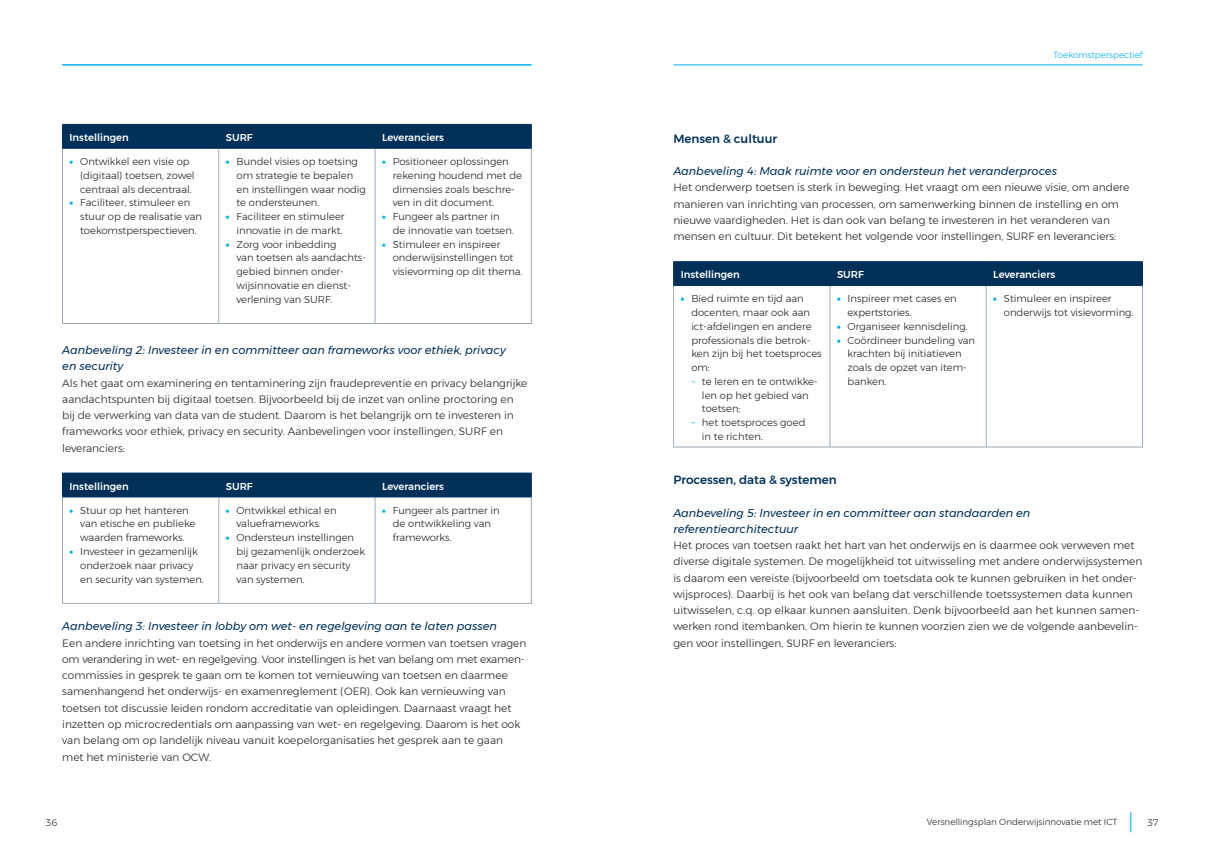
<style>
.page{position:relative;width:1205px;height:851px;background:#fff}
.page>*{position:absolute;margin:0;border:0;box-sizing:border-box;transform-origin:0 0}
.t1{font:500 11.88px "Montserrat";color:#003058}
.t2{font:italic 11.25px/16.2px "Montserrat";color:#003058}
.t3{font:300 10.62px/16.2px "Montserrat";color:#231f20}
.t4{font:300 10px/13.8px "Montserrat";color:#231f20}
.t5{font:500 10px "Montserrat";color:#fff}
.t6{font:300 9.38px "Montserrat";color:#231f20}
.t7{font:300 8.75px "Montserrat";color:#231f20}
.t8{font:300 8.75px "Montserrat";color:#00aeef}
.s1{font-weight:900;color:#00aeef}
.s2{color:#00aeef}
</style>
<div class="page">
<svg style="left:1130px;top:812px;width:1px;height:20px"></svg>
<hr style="left:62px;top:148px;width:1px;height:175px;background:#9cabb5">
<hr style="left:218px;top:148px;width:1px;height:175px;background:#9cabb5">
<hr style="left:375px;top:148px;width:1px;height:175px;background:#9cabb5">
<hr style="left:531px;top:148px;width:1px;height:175px;background:#9cabb5">
<hr style="left:62px;top:323px;width:157px;height:1px;background:#9cabb5">
<hr style="left:219px;top:323px;width:156px;height:1px;background:#9cabb5">
<hr style="left:375px;top:323px;width:156px;height:1px;background:#9cabb5">
<div style="left:62px;top:124px;width:470px;height:24px;background:#003058"></div>
<hr style="left:62px;top:148px;width:157px;height:1px;background:#003058">
<hr style="left:219px;top:148px;width:156px;height:1px;background:#003058">
<hr style="left:375px;top:148px;width:156px;height:1px;background:#003058">
<hr style="left:62px;top:497px;width:1px;height:106px;background:#9cabb5">
<hr style="left:218px;top:497px;width:1px;height:106px;background:#9cabb5">
<hr style="left:375px;top:497px;width:1px;height:106px;background:#9cabb5">
<hr style="left:531px;top:497px;width:1px;height:106px;background:#9cabb5">
<hr style="left:62px;top:603px;width:157px;height:1px;background:#9cabb5">
<hr style="left:219px;top:603px;width:156px;height:1px;background:#9cabb5">
<hr style="left:375px;top:603px;width:156px;height:1px;background:#9cabb5">
<div style="left:62px;top:473px;width:470px;height:24px;background:#003058"></div>
<hr style="left:62px;top:496px;width:157px;height:1px;background:#003058">
<hr style="left:219px;top:496px;width:156px;height:1px;background:#003058">
<hr style="left:375px;top:496px;width:156px;height:1px;background:#003058">
<hr style="left:673px;top:286px;width:1px;height:160px;background:#9cabb5">
<hr style="left:829px;top:286px;width:1px;height:160px;background:#9cabb5">
<hr style="left:986px;top:286px;width:1px;height:160px;background:#9cabb5">
<hr style="left:1142px;top:286px;width:1px;height:160px;background:#9cabb5">
<hr style="left:673px;top:446px;width:157px;height:1px;background:#9cabb5">
<hr style="left:830px;top:446px;width:156px;height:1px;background:#9cabb5">
<hr style="left:986px;top:446px;width:156px;height:1px;background:#9cabb5">
<hr style="left:673px;top:261px;width:157px;height:1px;background:#003058">
<hr style="left:830px;top:261px;width:156px;height:1px;background:#003058">
<hr style="left:986px;top:261px;width:156px;height:1px;background:#003058">
<div style="left:673px;top:262px;width:470px;height:23px;background:#003058"></div>
<hr style="left:673px;top:285px;width:157px;height:1px;background:#003058">
<hr style="left:830px;top:285px;width:156px;height:1px;background:#003058">
<hr style="left:986px;top:285px;width:156px;height:1px;background:#003058">
<hr style="left:673px;top:65px;width:469px;height:1px;background:#00aeef">
<hr style="left:62px;top:65px;width:469px;height:1px;background:#00aeef">
<p class="t5" style="left:70px;top:130px;width:61px">Instellingen</p>
<p class="t5" style="left:226px;top:130px;width:28px">SURF</p>
<p class="t5" style="left:382px;top:130px;width:63px">Leveranciers</p>
<p class="t4" style="left:80px;top:154px;width:116px;text-indent:-11px"><span class="s1">•</span> Ontwikkel een visie op (digitaal) toetsen, zowel centraal als decentraal.</p>
<p class="t4" style="left:80px;top:196px;width:123px;text-indent:-11px"><span class="s1">•</span> Faciliteer, stimuleer en stuur op de realisatie van toekomstperspectieven.</p>
<p class="t4" style="left:236px;top:154px;width:131px;text-indent:-11px"><span class="s1">•</span> Bundel visies op toetsing om strategie te bepalen en instellingen waar nodig te ondersteunen.</p>
<p class="t4" style="left:226px;top:209px;width:120px;text-align:right"><span class="s1">•</span> Faciliteer en stimuleer innovatie in de markt.</p>
<p class="t4" style="left:236px;top:237px;width:131px;text-indent:-11px"><span class="s1">•</span> Zorg voor inbedding<br>van toetsen als aandachts&shy;gebied binnen onder&shy;wijsinnovatie en dienst&shy;verlening van SURF.</p>
<p class="t4" style="left:393px;top:154px;width:131px;text-indent:-11px"><span class="s1">•</span> Positioneer oplossingen rekening houdend met de dimensies zoals beschre&shy;ven in dit document.</p>
<p class="t4" style="left:393px;top:209px;width:123px;text-indent:-11px"><span class="s1">•</span> Fungeer als partner in de innovatie van toetsen.</p>
<p class="t4" style="left:393px;top:237px;width:131px;text-indent:-11px"><span class="s1">•</span> Stimuleer en inspireer onderwijsinstellingen tot visievorming op dit thema.</p>
<p class="t2" style="left:62px;top:342px;width:445px">Aanbeveling 2: Investeer in en committeer aan frameworks voor ethiek, privacy</p>
<p class="t2" style="left:62px;top:358px;width:62px">en security</p>
<p class="t3" style="left:62px;top:374px;width:467px">Als het gaat om examinering en tentaminering zijn fraudepreventie en privacy belangrijke aandachtspunten bij digitaal toetsen. Bijvoorbeeld bij de inzet van online proctoring en bij de verwerking van data van de student. Daarom is het belangrijk om te investeren in frameworks voor ethiek, privacy en security. Aanbevelingen voor instellingen, SURF en leveranciers:</p>
<p class="t5" style="left:70px;top:478px;width:61px">Instellingen</p>
<p class="t5" style="left:226px;top:478px;width:28px">SURF</p>
<p class="t5" style="left:382px;top:478px;width:63px">Leveranciers</p>
<p class="t4" style="left:80px;top:503px;width:117px;text-indent:-11px"><span class="s1">•</span> Stuur op het hanteren van etische en publieke waarden frameworks.</p>
<p class="t4" style="left:80px;top:544px;width:125px;text-indent:-11px"><span class="s1">•</span> Investeer in gezamenlijk onderzoek naar privacy en security van systemen.</p>
<p class="t4" style="left:226px;top:503px;width:112px;text-align:center"><span class="s1">•</span> Ontwikkel ethical en valueframeworks.</p>
<p class="t4" style="left:236px;top:530px;width:130px;text-indent:-11px"><span class="s1">•</span> Ondersteun instellingen bij gezamenlijk onderzoek naar privacy en security van systemen.</p>
<p class="t4" style="left:393px;top:503px;width:108px;text-indent:-11px"><span class="s1">•</span> Fungeer als partner in de ontwikkeling van frameworks.</p>
<p class="t2" style="left:62px;top:618px;width:436px">Aanbeveling 3: Investeer in lobby om wet- en regelgeving aan te laten passen</p>
<p class="t3" style="left:62px;top:634px;width:466px">Een andere inrichting van toetsing in het onderwijs en andere vormen van toetsen vragen om verandering in wet- en regelgeving. Voor instellingen is het van belang om met examen&shy;commissies in gesprek te gaan om te komen tot vernieuwing van toetsen en daarmee samenhangend het onderwijs- en examenreglement (OER). Ook kan vernieuwing van toetsen tot discussie leiden rondom accreditatie van opleidingen. Daarnaast vraagt het inzetten op microcredentials om aanpassing van wet- en regelgeving. Daarom is het ook van belang om op landelijk niveau vanuit koepelorganisaties het gesprek aan te gaan met het ministerie van OCW.</p>
<p class="t8" style="left:1053px;top:48px;width:91px">Toekomstperspectief</p>
<p class="t1" style="left:673px;top:129px;width:105px">Mensen &amp; cultuur</p>
<p class="t2" style="left:673px;top:163px;width:385px">Aanbeveling 4: Maak ruimte voor en ondersteun het veranderproces</p>
<p class="t3" style="left:673px;top:179px;width:457px">Het onderwerp toetsen is sterk in beweging. Het vraagt om een nieuwe visie, om andere manieren van inrichting van processen, om samenwerking binnen de instelling en om nieuwe vaardigheden. Het is dan ook van belang te investeren in het veranderen van</p>
<p class="t3" style="left:673px;top:228px;width:444px">mensen en cultuur. Dit betekent het volgende voor instellingen, SURF en leveranciers:</p>
<p class="t5" style="left:681px;top:267px;width:61px">Instellingen</p>
<p class="t5" style="left:837px;top:267px;width:28px">SURF</p>
<p class="t5" style="left:993px;top:267px;width:63px">Leveranciers</p>
<p class="t4" style="left:691px;top:292px;width:132px;text-indent:-11px"><span class="s1">•</span> Bied ruimte en tijd aan docenten, maar ook aan ict-afdelingen en andere professionals die betrok&shy;ken zijn bij het toetsproces om:</p>
<p class="t4" style="left:702px;top:374px;width:117px;text-indent:-11px"><span class="s2">–</span> te leren en te ontwikke&shy;len op het gebied van toetsen;</p>
<p class="t4" style="left:702px;top:415px;width:105px;text-indent:-11px"><span class="s2">–</span> het toetsproces goed in te richten.</p>
<p class="t4" style="left:1004px;top:292px;width:131px;text-indent:-11px"><span class="s1">•</span> Stimuleer en inspireer onderwijs tot visievorming.</p>
<p class="t4" style="left:847px;top:292px;width:111px;text-indent:-11px"><span class="s1">•</span> Inspireer met cases en expertstories.</p>
<p class="t4" style="left:837px;top:319px;width:132px"><span class="s1">•</span> Organiseer kennisdeling.</p>
<p class="t4" style="left:847px;top:333px;width:129px;text-indent:-11px"><span class="s1">•</span> Coördineer bundeling van krachten bij initiatieven zoals de opzet van item&shy;banken.</p>
<p class="t1" style="left:673px;top:470px;width:165px">Processen, data &amp; systemen</p>
<p class="t2" style="left:673px;top:504px;width:358px">Aanbeveling 5: Investeer in en committeer aan standaarden en referentiearchitectuur</p>
<p class="t3" style="left:673px;top:537px;width:470px">Het proces van toetsen raakt het hart van het onderwijs en is daarmee ook verweven met diverse digitale systemen. De mogelijkheid tot uitwisseling met andere onderwijssystemen is daarom een vereiste (bijvoorbeeld om toetsdata ook te kunnen gebruiken in het onder&shy;wijsproces). Daarbij is het ook van belang dat verschillende toetssystemen data kunnen uitwisselen, c.q. op elkaar kunnen aansluiten. Denk bijvoorbeeld aan het kunnen samen&shy;werken rond itembanken. Om hierin te kunnen voorzien zien we de volgende aanbevelin&shy;gen voor instellingen, SURF en leveranciers:</p>
<p class="t6" style="left:46px;top:815px;width:13px">36</p>
<p class="t7" style="left:927px;top:815px;width:192px">Versnellingsplan Onderwijsinnovatie met ICT</p>
<p class="t6" style="left:1147px;top:815px;width:12px">37</p>
</div>
